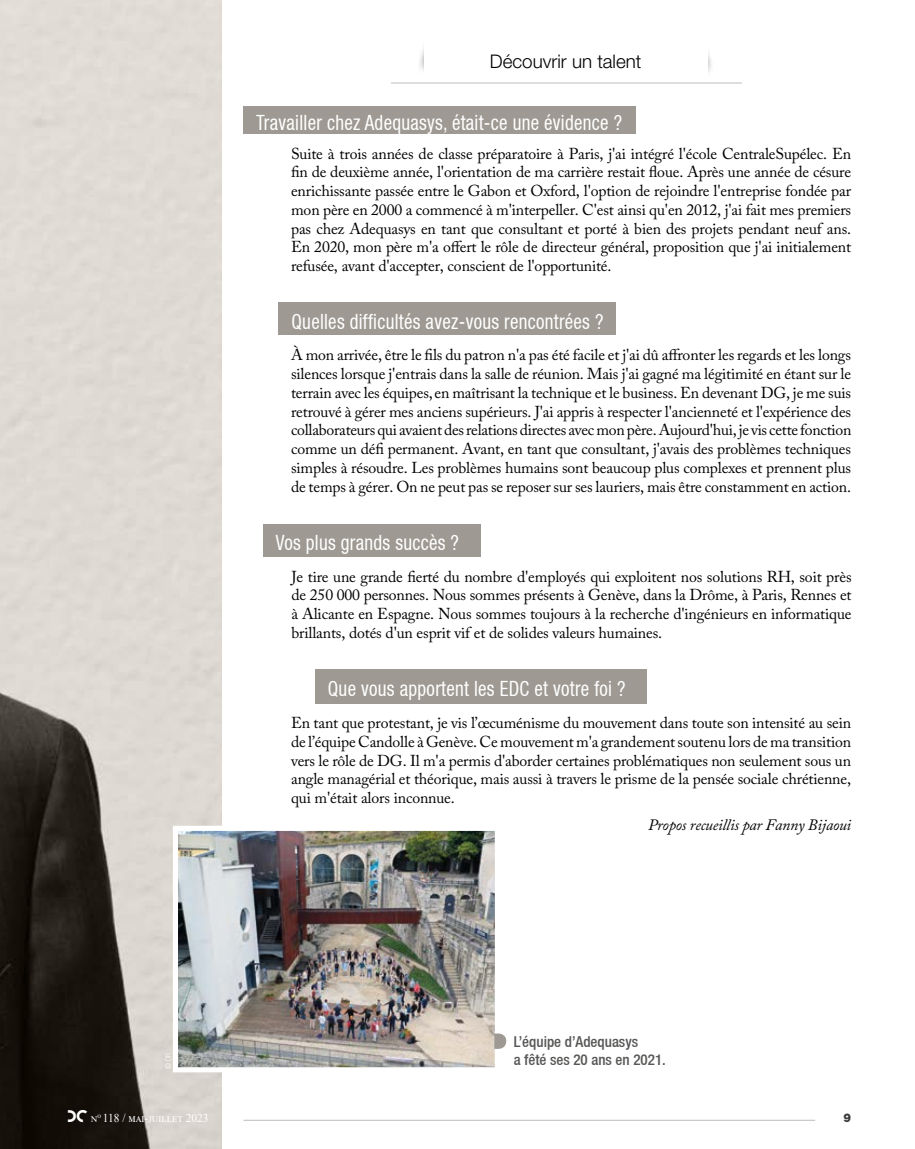
<style>
.page{position:relative;width:915px;height:1149px;background:#fff}
.page>*{position:absolute;margin:0;border:0;box-sizing:border-box;transform-origin:0 0}
.t1{font:condensed 21px "Helvetica Neue";letter-spacing:.015em;color:#fff;scale:.9 1}
.t2{font:300 18.75px "Helvetica Neue LT Std";color:#000}
.t3{font:15.75px/18.8px "Adobe Caslon Pro";letter-spacing:-.01em;color:#000;text-align:justify}
.t4{font:italic 15.75px "Adobe Caslon Pro";letter-spacing:-.01em;color:#000}
.t5{font:500 condensed 15px/18px "Helvetica Neue";color:#575756}
.t6{font:12px "Times New Roman";color:#fff;scale:.95 1}
.t7{font:900 12px "Helvetica Neue LT Std";color:#3c3c3b;scale:.95 1}
.t8{font:300 condensed 7.5px "Helvetica Neue LT Std";color:#fff}
.s1{font-stretch:normal}
.s2{font-family:"Bifur Foundation";font-size:14.7px}
</style>
<div class="page">
<div style="left:670px;top:0;width:44px;height:77px;background:#000;opacity:.83"></div>
<div style="left:415px;top:0;width:45px;height:75px;background:#000;opacity:.83"></div>
<div style="left:423px;top:0;width:284px;height:83px;background:#fff"></div>
<hr style="left:391px;top:83px;width:350px;height:1px;background:#bcbcbc">
<hr style="left:243px;top:1119px;width:571px;height:1px;background:#bcbcbc">
<div style="left:315px;top:669px;width:331px;height:34px;background:#9e9992"></div>
<div style="left:243px;top:107px;width:392px;height:27px;background:#9e9992"></div>
<div style="left:278px;top:302px;width:338px;height:33px;background:#9e9992"></div>
<div style="left:263px;top:524px;width:217px;height:32px;background:#9e9992"></div>
<img style="left:0;top:0;width:221px;height:1148px">
<img style="left:179px;top:831px;width:315px;height:234px">
<div style="left:173px;top:825px;width:327px;height:246px;border:5px solid #fff"></div>
<svg style="left:494px;top:1033px;width:12px;height:15px"></svg>
<p class="t2" style="left:489px;top:50px;width:153px">Découvrir un talent</p>
<h1 class="t1" style="left:256px;top:111px;width:408px">Travailler chez Adequasys, était-ce une évidence ?</h1>
<p class="t3" style="left:291px;top:144px;width:561px">Suite à trois années de classe préparatoire à Paris, j'ai intégré l'école CentraleSupélec. En fin de deuxième année, l'orientation de ma carrière restait floue. Après une année de césure enrichissante passée entre le Gabon et Oxford, l'option de rejoindre l'entreprise fondée par mon père en 2000 a commencé à m'interpeller. C'est ainsi qu'en 2012, j'ai fait mes premiers pas chez Adequasys en tant que consultant et porté à bien des projets pendant neuf ans.<br>En 2020, mon père m'a offert le rôle de directeur général, proposition que j'ai initialement refusée, avant d'accepter, conscient de l'opportunité.</p>
<h1 class="t1" style="left:291px;top:309px;width:348px">Quelles difficultés avez-vous rencontrées ?</h1>
<p class="t3" style="left:291px;top:345px;width:561px">À mon arrivée, être le fils du patron n'a pas été facile et j'ai dû affronter les regards et les longs silences lorsque j'entrais dans la salle de réunion. Mais j'ai gagné ma légitimité en étant sur le terrain avec les équipes, en maîtrisant la technique et le business. En devenant DG, je me suis retrouvé à gérer mes anciens supérieurs. J'ai appris à respecter l'ancienneté et l'expérience des collaborateurs qui avaient des relations directes avec mon père. Aujourd'hui, je vis cette fonction comme un défi permanent. Avant, en tant que consultant, j'avais des problèmes techniques simples à résoudre. Les problèmes humains sont beaucoup plus complexes et prennent plus de temps à gérer. On ne peut pas se reposer sur ses lauriers, mais être constamment en action.</p>
<h1 class="t1" style="left:275px;top:530px;width:205px">Vos plus grands succès ?</h1>
<p class="t3" style="left:291px;top:566px;width:561px">Je tire une grande fierté du nombre d'employés qui exploitent nos solutions RH, soit près de 250 000 personnes. Nous sommes présents à Genève, dans la Drôme, à Paris, Rennes et à Alicante en Espagne. Nous sommes toujours à la recherche d'ingénieurs en informatique brillants, dotés d'un esprit vif et de solides valeurs humaines.</p>
<h1 class="t1" style="left:328px;top:676px;width:332px">Que vous apportent les EDC et votre foi ?</h1>
<p class="t3" style="left:291px;top:713px;width:561px">En tant que protestant, je vis l’œcuménisme du mouvement dans toute son intensité au sein de l’équipe Candolle à Genève. Ce mouvement m'a grandement soutenu lors de ma transition vers le rôle de DG. Il m'a permis d'aborder certaines problématiques non seulement sous un angle managérial et théorique, mais aussi à travers le prisme de la pensée sociale chrétienne, qui m'était alors inconnue.</p>
<p class="t4" style="left:647px;top:815px;width:204px">Propos recueillis par Fanny Bijaoui</p>
<p class="t8" style="left:164px;top:1068px;width:17px;rotate:-90deg"><span class="s1">©</span> DR</p>
<p class="t6" style="left:67px;top:1109px;width:150px"><span class="s2">dc</span> n<sup>o</sup> 118 / mai-juillet 2023</p>
<p class="t5" style="left:513px;top:1031px;width:154px">L’équipe d’Adequasys<br>a fêté ses 20 ans en 2021.</p>
<p class="t7" style="left:843px;top:1110px;width:10px">9</p>
</div>
